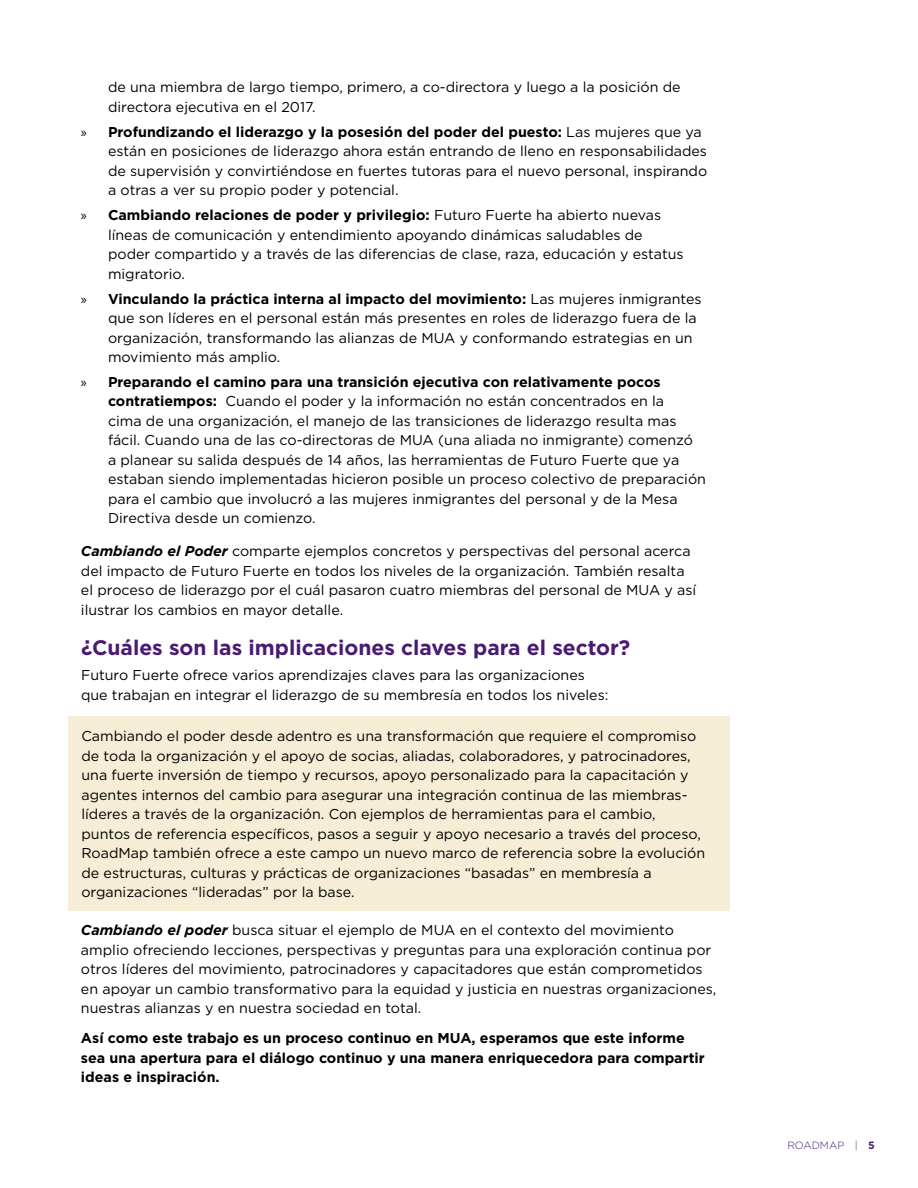
<style>
.page{position:relative;width:918px;height:1188px;background:#fff}
.page>*{position:absolute;margin:0;border:0;box-sizing:border-box;transform-origin:0 0}
.t1{font:700 21px "Gotham";color:#491b72}
.t2{font:14.25px/19.5px "Gotham";color:#000}
.t3{font:700 14.25px/19.5px "Gotham";color:#000}
.t4{font:300 10.5px "Gotham";color:#491b72}
.s1{font-family:"Myriad Pro"}
.s2{font-weight:700}
.s3{font-weight:700;font-style:italic}
</style>
<div class="page">
<div style="left:68px;top:717px;width:661px;height:194px;background:#f5edd6"></div>
<p class="t2" style="left:108px;top:77px;width:574px">de una miembra de largo tiempo, primero, a co-directora y luego a la posición de directora ejecutiva en el 2017.</p>
<p class="t2" style="left:108px;top:122px;width:601px;text-indent:-27px"><span class="s1">»</span> <span class="s2">Profundizando el liderazgo y la posesión del poder del puesto:</span> Las mujeres que ya están en posiciones de liderazgo ahora están entrando de lleno en responsabilidades de supervisión y convirtiéndose en fuertes tutoras para el nuevo personal, inspirando a otras a ver su propio poder y potencial.</p>
<p class="t2" style="left:108px;top:205px;width:577px;text-indent:-27px"><span class="s1">»</span> <span class="s2">Cambiando relaciones de poder y privilegio:</span> Futuro Fuerte ha abierto nuevas líneas de comunicación y entendimiento apoyando dinámicas saludables de poder compartido y a través de las diferencias de clase, raza, educación y estatus migratorio.</p>
<p class="t2" style="left:108px;top:288px;width:595px;text-indent:-27px"><span class="s1">»</span> <span class="s2">Vinculando la práctica interna al impacto del movimiento:</span> Las mujeres inmigrantes que son líderes en el personal están más presentes en roles de liderazgo fuera de la organización, transformando las alianzas de MUA y conformando estrategias en un movimiento más amplio.</p>
<p class="t2" style="left:108px;top:372px;width:600px;text-indent:-27px"><span class="s1">»</span> <span class="s2">Preparando el camino para una transición ejecutiva con relativamente pocos contratiempos:</span> Cuando el poder y la información no están concentrados en la<br>cima de una organización, el manejo de las transiciones de liderazgo resulta mas fácil. Cuando una de las co-directoras de MUA (una aliada no inmigrante) comenzó<br>a planear su salida después de 14 años, las herramientas de Futuro Fuerte que ya estaban siendo implementadas hicieron posible un proceso colectivo de preparación para el cambio que involucró a las mujeres inmigrantes del personal y de la Mesa Directiva desde un comienzo.</p>
<p class="t2" style="left:81px;top:541px;width:617px"><span class="s3">Cambiando el Poder</span> comparte ejemplos concretos y perspectivas del personal acerca del impacto de Futuro Fuerte en todos los niveles de la organización. También resalta el proceso de liderazgo por el cuál pasaron cuatro miembras del personal de MUA y así ilustrar los cambios en mayor detalle.</p>
<h1 class="t1" style="left:81px;top:634px;width:551px">¿Cuáles son las implicaciones claves para el sector?</h1>
<p class="t2" style="left:81px;top:665px;width:529px">Futuro Fuerte ofrece varios aprendizajes claves para las organizaciones que trabajan en integrar el liderazgo de su membresía en todos los niveles:</p>
<p class="t2" style="left:81px;top:726px;width:625px">Cambiando el poder desde adentro es una transformación que requiere el compromiso de toda la organización y el apoyo de socias, aliadas, colaboradores, y patrocinadores, una fuerte inversión de tiempo y recursos, apoyo personalizado para la capacitación y agentes internos del cambio para asegurar una integración continua de las miembras&shy;líderes a través de la organización. Con ejemplos de herramientas para el cambio, puntos de referencia específicos, pasos a seguir y apoyo necesario a través del proceso, RoadMap también ofrece a este campo un nuevo marco de referencia sobre la evolución de estructuras, culturas y prácticas de organizaciones “basadas” en membresía a organizaciones “lideradas” por la base.</p>
<p class="t2" style="left:81px;top:920px;width:637px"><span class="s3">Cambiando el poder</span> busca situar el ejemplo de MUA en el contexto del movimiento amplio ofreciendo lecciones, perspectivas y preguntas para una exploración continua por otros líderes del movimiento, patrocinadores y capacitadores que están comprometidos en apoyar un cambio transformativo para la equidad y justicia en nuestras organizaciones, nuestras alianzas y en nuestra sociedad en total.</p>
<p class="t3" style="left:81px;top:1029px;width:625px">Así como este trabajo es un proceso continuo en MUA, esperamos que este informe sea una apertura para el diálogo continuo y una manera enriquecedora para compartir ideas e inspiración.</p>
<p class="t4" style="left:787px;top:1138px;width:89px">ROADMAP | <span class="s2">5</span></p>
</div>
